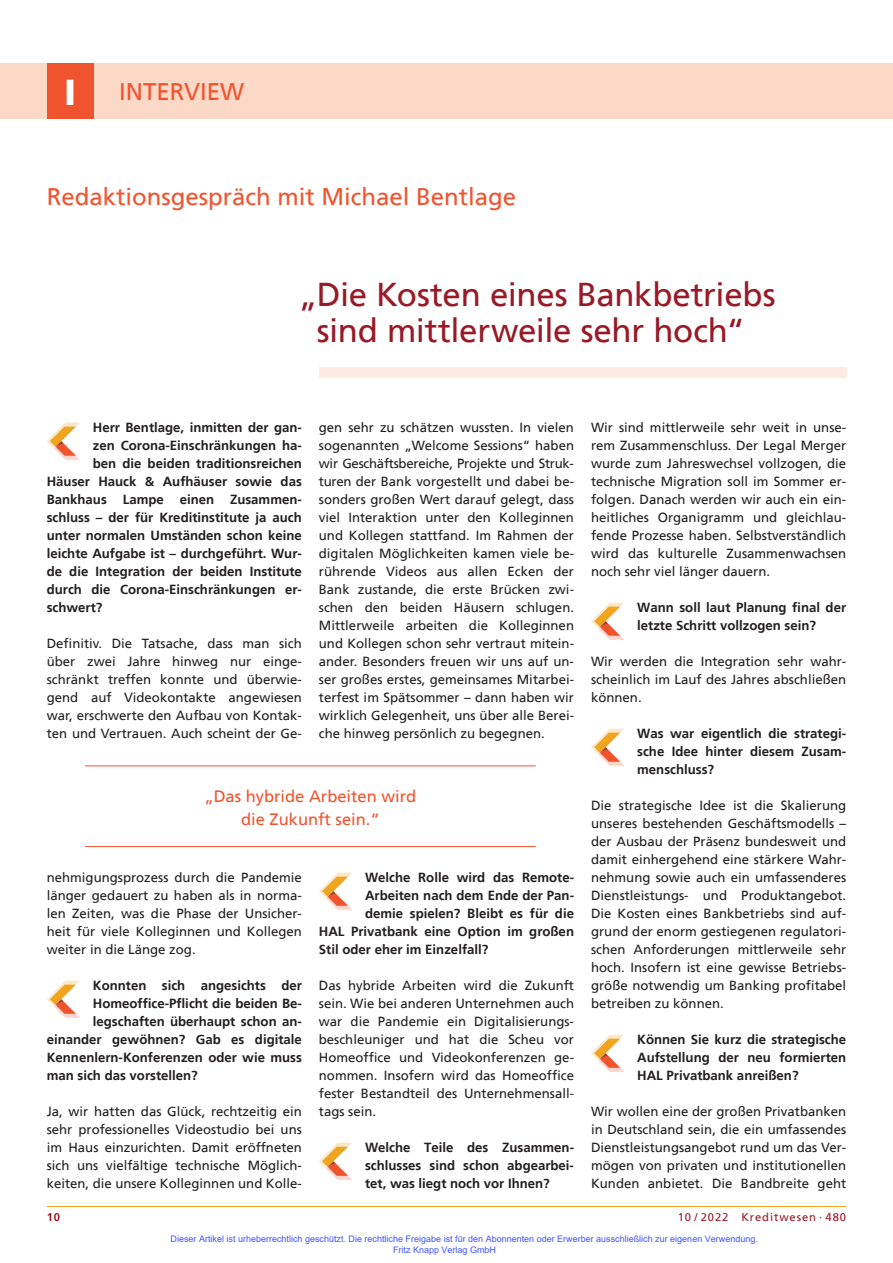
<style>
.page{position:relative;width:893px;height:1263px;background:#fff}
.page>*{position:absolute;margin:0;border:0;box-sizing:border-box;transform-origin:0 0}
.t1{font:33px/36px "Frutiger";letter-spacing:-.01em;color:#981a26;text-align:center}
.t2{font:24px "Frutiger";color:#f0542e}
.t3{font:16.5px/22.5px "Frutiger";color:#f0542e;text-align:center}
.t4{font:13.2px/18px "Frutiger";color:#231f20;text-align:justify}
.t5{font:700 13.2px/18px "Frutiger";color:#231f20;text-align:justify}
.t6{font:11.25px "Frutiger";letter-spacing:.08em;color:#981a26}
.t7{font:700 11.25px "Frutiger";color:#981a26}
.t8{font:9px/10.8px "Arial";color:#4054ff}
.s1{font-weight:900;font-size:36px;color:#fff}
</style>
<div class="page">
<div style="left:319px;top:368px;width:527px;height:10px;background:#fdebe1"></div>
<hr style="left:47px;top:1206px;width:799px;height:1px;background:#f1a31e">
<div style="left:0;top:64px;width:893px;height:55px;background:#fcd9c7"></div>
<div style="left:47px;top:64px;width:47px;height:55px;background:#f0542e"></div>
<svg style="left:47px;top:422px;width:33px;height:38px"></svg>
<svg style="left:47px;top:980px;width:33px;height:38px"></svg>
<svg style="left:319px;top:872px;width:33px;height:38px"></svg>
<svg style="left:319px;top:1142px;width:33px;height:38px"></svg>
<svg style="left:591px;top:602px;width:33px;height:38px"></svg>
<svg style="left:591px;top:728px;width:33px;height:38px"></svg>
<svg style="left:591px;top:1034px;width:33px;height:38px"></svg>
<hr style="left:85px;top:765px;width:451px;height:1px;background:#f0542e">
<hr style="left:85px;top:846px;width:451px;height:1px;background:#f0542e">
<h2 class="t2" style="left:64px;top:81px;width:181px"><span class="s1">I</span> INTERVIEW</h2>
<h2 class="t2" style="left:47px;top:186px;width:471px">Redaktionsgespräch mit Michael Bentlage</h2>
<h1 class="t1" style="left:299px;top:278px;width:478px">„Die Kosten eines Bankbetriebs sind mittlerweile sehr hoch“</h1>
<p class="t5" style="left:93px;top:419px;width:210px">Herr Bentlage, inmitten der gan-</p>
<p class="t5" style="left:93px;top:437px;width:210px">zen Corona-Einschränkungen ha-</p>
<p class="t5" style="left:93px;top:455px;width:210px">ben die beiden traditionsreichen</p>
<p class="t5" style="left:47px;top:473px;width:257px">Häuser Hauck &amp; Aufhäuser sowie das</p>
<p class="t5" style="left:47px;top:491px;width:257px">Bankhaus Lampe einen Zusammen-</p>
<p class="t5" style="left:47px;top:509px;width:257px">schluss – der für Kreditinstitute ja auch</p>
<p class="t5" style="left:47px;top:527px;width:257px">unter normalen Umständen schon keine</p>
<p class="t5" style="left:47px;top:545px;width:257px">leichte Aufgabe ist – durchgeführt. Wur-</p>
<p class="t5" style="left:47px;top:563px;width:257px">de die Integration der beiden Institute</p>
<p class="t5" style="left:47px;top:581px;width:257px">durch die Corona-Einschränkungen er-</p>
<p class="t5" style="left:47px;top:599px;width:57px">schwert?</p>
<p class="t4" style="left:47px;top:635px;width:257px">Definitiv. Die Tatsache, dass man sich über zwei Jahre hinweg nur einge&shy;schränkt treffen konnte und überwie&shy;gend auf Videokontakte angewiesen war, erschwerte den Aufbau von Kontak&shy;ten und Vertrauen. Auch scheint der Ge-</p>
<p class="t4" style="left:319px;top:419px;width:257px">gen sehr zu schätzen wussten. In vielen sogenannten „Welcome Sessions“ haben wir Geschäftsbereiche, Projekte und Struk&shy;turen der Bank vorgestellt und dabei be&shy;sonders großen Wert darauf gelegt, dass viel Interaktion unter den Kolleginnen und Kollegen stattfand. Im Rahmen der digitalen Möglichkeiten kamen viele be&shy;rührende Videos aus allen Ecken der Bank zustande, die erste Brücken zwi&shy;schen den beiden Häusern schlugen.<br>Mittlerweile arbeiten die Kolleginnen und Kollegen schon sehr vertraut mitein&shy;ander. Besonders freuen wir uns auf un&shy;ser großes erstes, gemeinsames Mitarbei&shy;terfest im Spätsommer – dann haben wir wirklich Gelegenheit, uns über alle Berei&shy;che hinweg persönlich zu begegnen.</p>
<p class="t3" style="left:204px;top:786px;width:213px">„Das hybride Arbeiten wird die Zukunft sein.“</p>
<p class="t4" style="left:47px;top:869px;width:257px">nehmigungsprozess durch die Pandemie länger gedauert zu haben als in norma&shy;len Zeiten, was die Phase der Unsicher&shy;heit für viele Kolleginnen und Kollegen weiter in die Länge zog.</p>
<p class="t5" style="left:93px;top:977px;width:210px">Konnten sich angesichts der</p>
<p class="t5" style="left:93px;top:995px;width:210px">Home-office-Pflicht die beiden Be-</p>
<p class="t5" style="left:93px;top:1013px;width:210px">legschaften überhaupt schon an-</p>
<p class="t5" style="left:47px;top:1031px;width:257px">einander gewöhnen? Gab es digitale</p>
<p class="t5" style="left:47px;top:1049px;width:257px">Kennenlern-Konferenzen oder wie muss</p>
<p class="t5" style="left:47px;top:1067px;width:153px">man sich das vorstellen?</p>
<p class="t4" style="left:47px;top:1103px;width:257px">Ja, wir hatten das Glück, rechtzeitig ein sehr professionelles Videostudio bei uns im Haus einzurichten. Damit eröffneten sich uns vielfältige technische Möglich&shy;keiten, die unsere Kolleginnen und Kolle-</p>
<p class="t5" style="left:365px;top:869px;width:211px">Welche Rolle wird das Remote-</p>
<p class="t5" style="left:365px;top:887px;width:210px">Arbeiten nach dem Ende der Pan-</p>
<p class="t5" style="left:365px;top:905px;width:210px">demie spielen? Bleibt es für die</p>
<p class="t5" style="left:319px;top:923px;width:257px">HAL Privatbank eine Option im großen</p>
<p class="t5" style="left:319px;top:941px;width:171px">Stil oder eher im Einzelfall?</p>
<p class="t4" style="left:319px;top:977px;width:257px">Das hybride Arbeiten wird die Zukunft sein. Wie bei anderen Unternehmen auch war die Pandemie ein Digitalisierungs&shy;beschleuniger und hat die Scheu vor Homeoffice und Videokonferenzen ge&shy;nommen. Insofern wird das Homeoffice fester Bestandteil des Unternehmensall&shy;tags sein.</p>
<p class="t5" style="left:365px;top:1139px;width:210px">Welche Teile des Zusammen&shy;schlusses sind schon abgearbei&shy;tet, was liegt noch vor Ihnen?</p>
<p class="t4" style="left:591px;top:419px;width:257px">Wir sind mittlerweile sehr weit in unse&shy;rem Zusammenschluss. Der Legal Merger wurde zum Jahreswechsel vollzogen, die technische Migration soll im Sommer er&shy;folgen. Danach werden wir auch ein ein&shy;heitliches Organigramm und gleichlau&shy;fende Prozesse haben. Selbstverständlich wird das kulturelle Zusammenwachsen noch sehr viel länger dauern.</p>
<p class="t5" style="left:637px;top:599px;width:210px">Wann soll laut Planung final der letzte Schritt vollzogen sein?</p>
<p class="t4" style="left:591px;top:653px;width:257px">Wir werden die Integration sehr wahr&shy;scheinlich im Lauf des Jahres abschließen können.</p>
<p class="t5" style="left:637px;top:725px;width:210px">Was war eigentlich die strategi&shy;sche Idee hinter diesem Zusam&shy;menschluss?</p>
<p class="t4" style="left:591px;top:797px;width:257px">Die strategische Idee ist die Skalierung unseres bestehenden Geschäftsmodells – der Ausbau der Präsenz bundesweit und damit einhergehend eine stärkere Wahr&shy;nehmung sowie auch ein umfassenderes Dienstleistungs- und Produktangebot.<br>Die Kosten eines Bankbetriebs sind auf&shy;grund der enorm gestiegenen regulatori&shy;schen Anforderungen mittlerweile sehr hoch. Insofern ist eine gewisse Betriebs&shy;größe notwendig um Banking profitabel betreiben zu können.</p>
<p class="t5" style="left:637px;top:1031px;width:210px">Können Sie kurz die strategische Aufstellung der neu formierten HAL Privatbank anreißen?</p>
<p class="t4" style="left:591px;top:1103px;width:257px">Wir wollen eine der großen Privatbanken in Deutschland sein, die ein umfassendes Dienstleistungsangebot rund um das Ver&shy;mögen von privaten und institutionellen Kunden anbietet. Die Bandbreite geht</p>
<p class="t7" style="left:47px;top:1211px;width:15px">10</p>
<p class="t6" style="left:678px;top:1211px;width:170px">10 / 2022 Kreditwesen · 480</p>
<p class="t8" style="left:393px;top:1233px;width:366px;text-indent:-223px">Dieser Artikel ist urheberrechtlich geschützt. Die rechtliche Freigabe ist für den Abonnenten oder Erwerber ausschließlich zur eigenen Verwendung.<br>Fritz Knapp Verlag GmbH</p>
</div>
